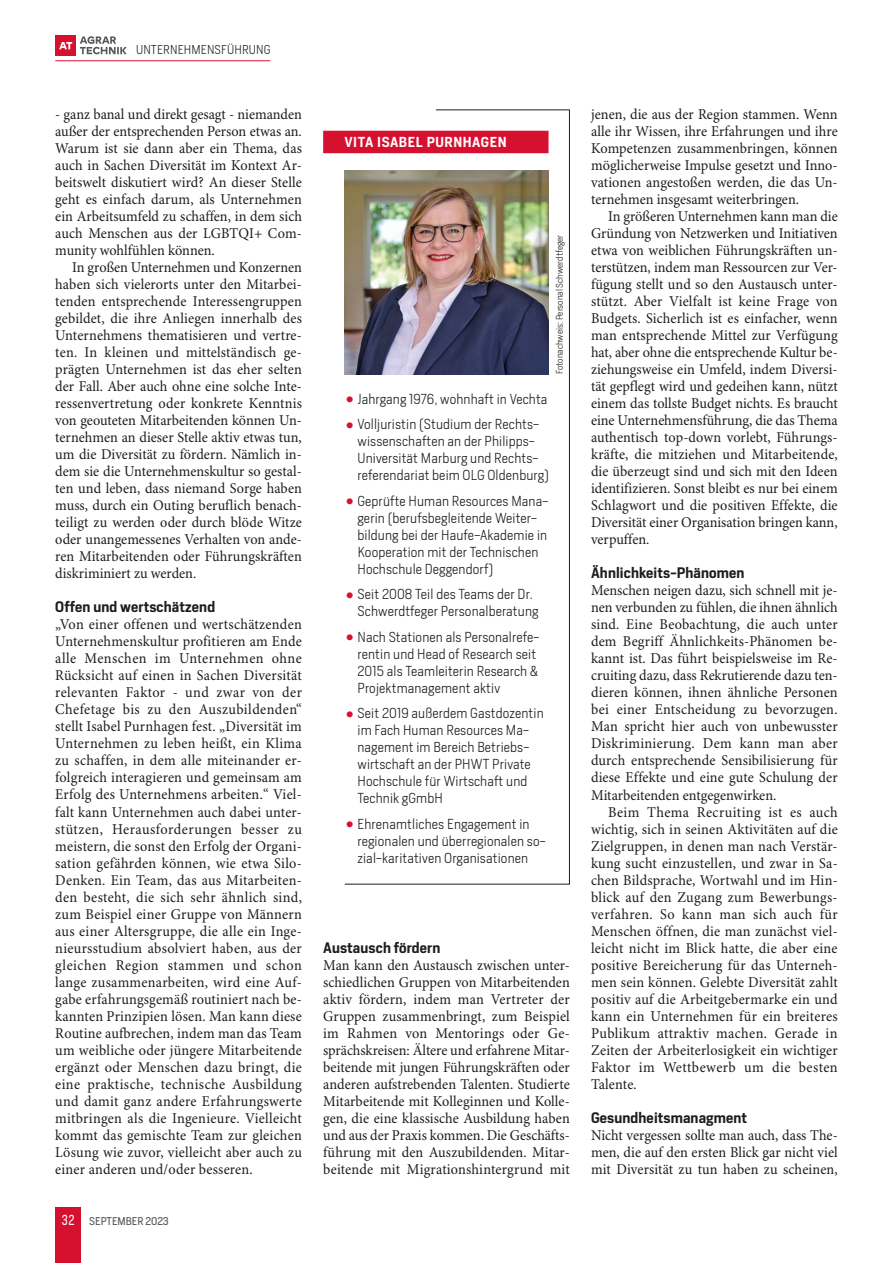
<style>
.page{position:relative;width:893px;height:1263px;background:#fff}
.page>*{position:absolute;margin:0;border:0;box-sizing:border-box;transform-origin:0 0}
.t1{font:15px/17px "Minion Pro";letter-spacing:.005em;color:#1d1d1b;text-align:justify;scale:.95 1}
.t2{font:600 14.25px "Heron Sans";letter-spacing:.01em;color:#1d1d1b}
.t3{font:300 13.5px/17px "Heron Sans";letter-spacing:.01em;color:#1d1d1b}
.t4{font:600 13.5px "Heron Sans";letter-spacing:.04em;color:#fff}
.t5{font:300 12px "Heron Sans";letter-spacing:.01em;color:#1d1d1b}
.t6{font:10.5px "Heron Sans";color:#575756}
.t7{font:300 9px "Heron Sans";color:#1d1d1b}
.s1{font-size:13.5px;color:#fff}
.s2{color:#d61130}
</style>
<div class="page">
<div style="left:55px;top:1208px;width:26px;height:55px;background:#d61130"></div>
<hr style="left:55px;top:60px;width:215px;height:1px;background:#d61130">
<div style="left:55px;top:35px;width:21px;height:21px;background:#d61130"></div>
<svg style="left:80px;top:36px;width:47px;height:18px"></svg>
<svg style="left:59px;top:42px;width:13px;height:7px"></svg>
<div style="left:323px;top:131px;width:226px;height:22px;background:#d61130"></div>
<svg style="left:344px;top:109px;width:226px;height:776px"></svg>
<hr style="left:436px;top:109px;width:134px;height:1px;background:#1d1d1b">
<img style="left:345px;top:170px;width:204px;height:204px">
<p class="t5" style="left:136px;top:42px;width:136px">UNTERNEHMENSFÜHRUNG</p>
<p class="t1" style="left:55px;top:106px;width:261px">- ganz banal und direkt gesagt - niemanden außer der entsprechenden Person etwas an.<br>Warum ist sie dann aber ein Thema, das auch in Sachen Diversität im Kontext Ar&shy;beitswelt diskutiert wird? An dieser Stelle geht es einfach darum, als Unternehmen ein Arbeitsumfeld zu schaffen, in dem sich auch Menschen aus der LGBTQI+ Com&shy;munity wohlfühlen können.</p>
<p class="t1" style="left:55px;top:259px;width:261px;text-indent:17px">In großen Unternehmen und Konzernen haben sich vielerorts unter den Mitarbei&shy;tenden entsprechende Interessengruppen gebildet, die ihre Anliegen innerhalb des Unternehmens thematisieren und vertre&shy;ten. In kleinen und mittelständisch ge&shy;prägten Unternehmen ist das eher selten der Fall. Aber auch ohne eine solche Inte&shy;ressenvertretung oder konkrete Kenntnis von geouteten Mitarbeitenden können Un&shy;ternehmen an dieser Stelle aktiv etwas tun, um die Diversität zu fördern. Nämlich in&shy;dem sie die Unternehmenskultur so gestal&shy;ten und leben, dass niemand Sorge haben muss, durch ein Outing beruflich benach&shy;teiligt zu werden oder durch blöde Witze oder unangemessenes Verhalten von ande&shy;ren Mitarbeitenden oder Führungskräften diskriminiert zu werden.</p>
<p class="t2" style="left:55px;top:598px;width:161px">Offen und wertschätzend</p>
<p class="t1" style="left:55px;top:617px;width:261px">„Von einer offenen und wertschätzenden Unternehmenskultur profitieren am Ende alle Menschen im Unternehmen ohne Rücksicht auf einen in Sachen Diversität relevanten Faktor - und zwar von der Chefetage bis zu den Auszubildenden“ stellt Isabel Purnhagen fest. „Diversität im Unternehmen zu leben heißt, ein Klima zu schaffen, in dem alle miteinander er&shy;folgreich interagieren und gemeinsam am Erfolg des Unternehmens arbeiten.“ Viel&shy;falt kann Unternehmen auch dabei unter&shy;stützen, Herausforderungen besser zu meistern, die sonst den Erfolg der Organi&shy;sation gefährden können, wie etwa Silo-Denken. Ein Team, das aus Mitarbeiten&shy;den besteht, die sich sehr ähnlich sind, zum Beispiel einer Gruppe von Männern aus einer Altersgruppe, die alle ein Inge&shy;nieursstudium absolviert haben, aus der gleichen Region stammen und schon lange zusammenarbeiten, wird eine Auf&shy;gabe erfahrungsgemäß routiniert nach be&shy;kannten Prinzipien lösen. Man kann diese Routine aufbrechen, indem man das Team um weibliche oder jüngere Mitarbeitende ergänzt oder Menschen dazu bringt, die eine praktische, technische Ausbildung und damit ganz andere Erfahrungswerte mitbringen als die Ingenieure. Vielleicht kommt das gemischte Team zur gleichen Lösung wie zuvor, vielleicht aber auch zu einer anderen und/oder besseren.</p>
<p class="t6" style="left:61px;top:1214px;width:109px"><span class="s1">32</span> SEPTEMBER 2023</p>
<p class="t4" style="left:344px;top:134px;width:164px">VITA ISABEL PURNHAGEN</p>
<p class="t7" style="left:554px;top:374px;width:141px;rotate:-90deg">Fotonachweis: Personal Schwerdtfeger</p>
<p class="t3" style="left:345px;top:390px;width:204px"><span class="s2">•</span> Jahrgang 1976, wohnhaft in Vechta</p>
<p class="t3" style="left:357px;top:415px;width:193px;text-indent:-13px"><span class="s2">•</span> Volljuristin (Studium der Rechts&shy;wissenschaften an der Philipps-Universität Marburg und Rechts&shy;referendariat beim OLG Oldenburg)</p>
<p class="t3" style="left:357px;top:492px;width:192px;text-indent:-13px"><span class="s2">•</span> Geprüfte Human Resources Mana&shy;gerin (berufsbegleitende Weiter&shy;bildung bei der Haufe-Akademie in<br>Kooperation mit der Technischen<br>Hochschule Deggendorf)</p>
<p class="t3" style="left:357px;top:585px;width:183px;text-indent:-13px"><span class="s2">•</span> Seit 2008 Teil des Teams der Dr.<br>Schwerdtfeger Personalberatung</p>
<p class="t3" style="left:357px;top:628px;width:183px;text-indent:-13px"><span class="s2">•</span> Nach Stationen als Personalrefe&shy;rentin und Head of Research seit<br>2015 als Teamleiterin Research &amp;<br>Projektmanagement aktiv</p>
<p class="t3" style="left:357px;top:705px;width:188px;text-indent:-13px"><span class="s2">•</span> Seit 2019 außerdem Gastdozentin im Fach Human Resources Ma&shy;nagement im Bereich Betriebs&shy;wirtschaft an der PHWT Private<br>Hochschule für Wirtschaft und<br>Technik gGmbH</p>
<p class="t3" style="left:357px;top:815px;width:190px;text-indent:-13px"><span class="s2">•</span> Ehrenamtliches Engagement in regionalen und überregionalen so&shy;zial-karitativen Organisationen</p>
<p class="t2" style="left:323px;top:938px;width:119px">Austausch fördern</p>
<p class="t1" style="left:323px;top:957px;width:261px">Man kann den Austausch zwischen unter&shy;schiedlichen Gruppen von Mitarbeitenden aktiv fördern, indem man Vertreter der Gruppen zusammenbringt, zum Beispiel im Rahmen von Mentorings oder Ge&shy;sprächskreisen: Ältere und erfahrene Mitar&shy;beitende mit jungen Führungskräften oder anderen aufstrebenden Talenten. Studierte Mitarbeitende mit Kolleginnen und Kolle&shy;gen, die eine klassische Ausbildung haben und aus der Praxis kommen. Die Geschäfts&shy;führung mit den Auszubildenden. Mitar&shy;beitende mit Migrationshintergrund mit</p>
<p class="t1" style="left:591px;top:106px;width:261px">jenen, die aus der Region stammen. Wenn alle ihr Wissen, ihre Erfahrungen und ihre Kompetenzen zusammenbringen, können möglicherweise Impulse gesetzt und Inno&shy;vationen angestoßen werden, die das Un&shy;ternehmen insgesamt weiterbringen.</p>
<p class="t1" style="left:591px;top:208px;width:261px;text-indent:17px">In größeren Unternehmen kann man die Gründung von Netzwerken und Initiativen etwa von weiblichen Führungskräften un&shy;terstützen, indem man Ressourcen zur Ver&shy;fügung stellt und so den Austausch unter&shy;stützt. Aber Vielfalt ist keine Frage von Budgets. Sicherlich ist es einfacher, wenn man entsprechende Mittel zur Verfügung hat, aber ohne die entsprechende Kultur be&shy;ziehungsweise ein Umfeld, indem Diversi&shy;tät gepflegt wird und gedeihen kann, nützt einem das tollste Budget nichts. Es braucht eine Unternehmensführung, die das Thema authentisch top-down vorlebt, Führungs&shy;kräfte, die mitziehen und Mitarbeitende, die überzeugt sind und sich mit den Ideen identifizieren. Sonst bleibt es nur bei einem Schlagwort und die positiven Effekte, die Diversität einer Organisation bringen kann, verpuffen.</p>
<p class="t2" style="left:591px;top:564px;width:155px">Ähnlichkeits-Phänomen</p>
<p class="t1" style="left:591px;top:583px;width:261px">Menschen neigen dazu, sich schnell mit je&shy;nen verbunden zu fühlen, die ihnen ähnlich sind. Eine Beobachtung, die auch unter dem Begriff Ähnlichkeits-Phänomen be&shy;kannt ist. Das führt beispielsweise im Re&shy;cruiting dazu, dass Rekrutierende dazu ten&shy;dieren können, ihnen ähnliche Personen bei einer Entscheidung zu bevorzugen.<br>Man spricht hier auch von unbewusster Diskriminierung. Dem kann man aber durch entsprechende Sensibilisierung für diese Effekte und eine gute Schulung der Mitarbeitenden entgegenwirken.</p>
<p class="t1" style="left:591px;top:804px;width:261px;text-indent:17px">Beim Thema Recruiting ist es auch wichtig, sich in seinen Aktivitäten auf die Zielgruppen, in denen man nach Verstär&shy;kung sucht einzustellen, und zwar in Sa&shy;chen Bildsprache, Wortwahl und im Hin&shy;blick auf den Zugang zum Bewerbungs&shy;verfahren. So kann man sich auch für Menschen öffnen, die man zunächst viel&shy;leicht nicht im Blick hatte, die aber eine positive Bereicherung für das Unterneh&shy;men sein können. Gelebte Diversität zahlt positiv auf die Arbeitgebermarke ein und kann ein Unternehmen für ein breiteres Publikum attraktiv machen. Gerade in Zeiten der Arbeiterlosigkeit ein wichtiger Faktor im Wettbewerb um die besten Talente.</p>
<p class="t2" style="left:591px;top:1108px;width:158px">Gesundheitsmanagment</p>
<p class="t1" style="left:591px;top:1127px;width:261px">Nicht vergessen sollte man auch, dass The&shy;men, die auf den ersten Blick gar nicht viel mit Diversität zu tun haben zu scheinen,</p>
</div>
